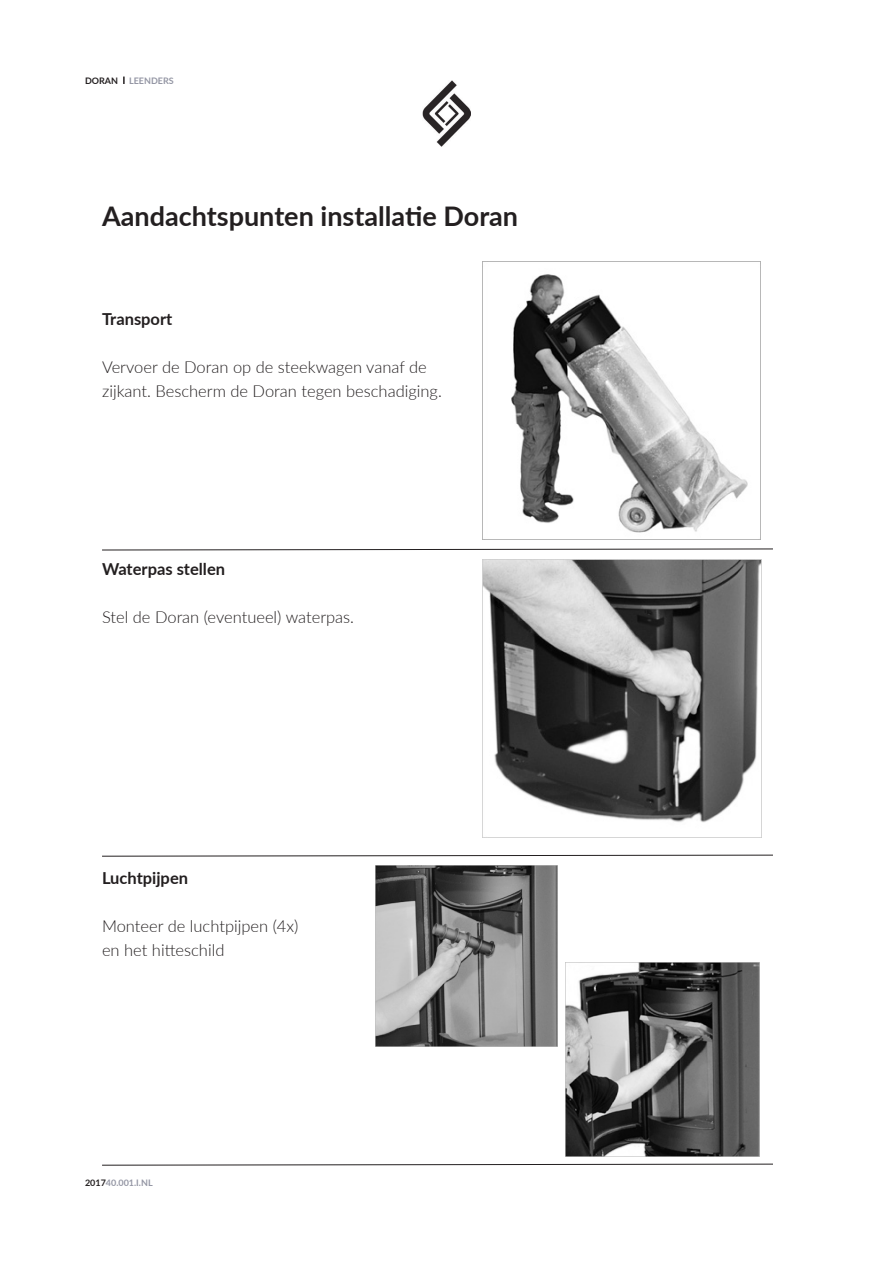
<style>
.page{position:relative;width:893px;height:1263px;background:#fff}
.page>*{position:absolute;margin:0;border:0;box-sizing:border-box;transform-origin:0 0}
.Titel{font:700 27px "Lato";color:#231f20}
.Tekst{font:300 16.5px/24px "Lato";color:#231f20}
.Tekst-2{font:700 16.5px "Lato";color:#231f20}
.t1{font:700 9px "Lato";color:#9496a4}
.s1{color:#231f20}
</style>
<div class="page">
<img style="left:422px;top:81px;width:49px;height:65px">
<svg style="left:123px;top:77px;width:2px;height:7px"></svg>
<svg style="left:102px;top:548px;width:671px;height:3px"></svg>
<svg style="left:102px;top:854px;width:671px;height:3px"></svg>
<svg style="left:102px;top:1163px;width:671px;height:3px"></svg>
<img style="left:483px;top:261px;width:278px;height:279px">
<img style="left:483px;top:559px;width:278px;height:279px">
<img style="left:376px;top:865px;width:181px;height:182px">
<img style="left:566px;top:963px;width:193px;height:194px">
<p class="t1" style="left:85px;top:74px;width:90px"><span class="s1">DORAN</span> LEENDERS</p>
<p class="Titel" style="left:102px;top:196px;width:418px">Aandachtspunten installatie Doran</p>
<p class="Tekst-2" style="left:102px;top:307px;width:72px">Transport</p>
<p class="Tekst" style="left:102px;top:355px;width:341px">Vervoer de Doran op de steekwagen vanaf de zijkant. Bescherm de Doran tegen beschadiging.</p>
<p class="Tekst-2" style="left:102px;top:557px;width:125px">Waterpas stellen</p>
<p class="Tekst" style="left:102px;top:604px;width:254px">Stel de Doran (eventueel) waterpas.</p>
<p class="Tekst-2" style="left:102px;top:866px;width:88px">Luchtpijpen</p>
<p class="Tekst" style="left:102px;top:913px;width:198px">Monteer de luchtpijpen (4x)</p>
<p class="Tekst" style="left:102px;top:937px;width:124px">en het hitteschild</p>
<p class="t1" style="left:85px;top:1176px;width:69px"><span class="s1">2017</span>40.001.I.NL</p>
</div>
